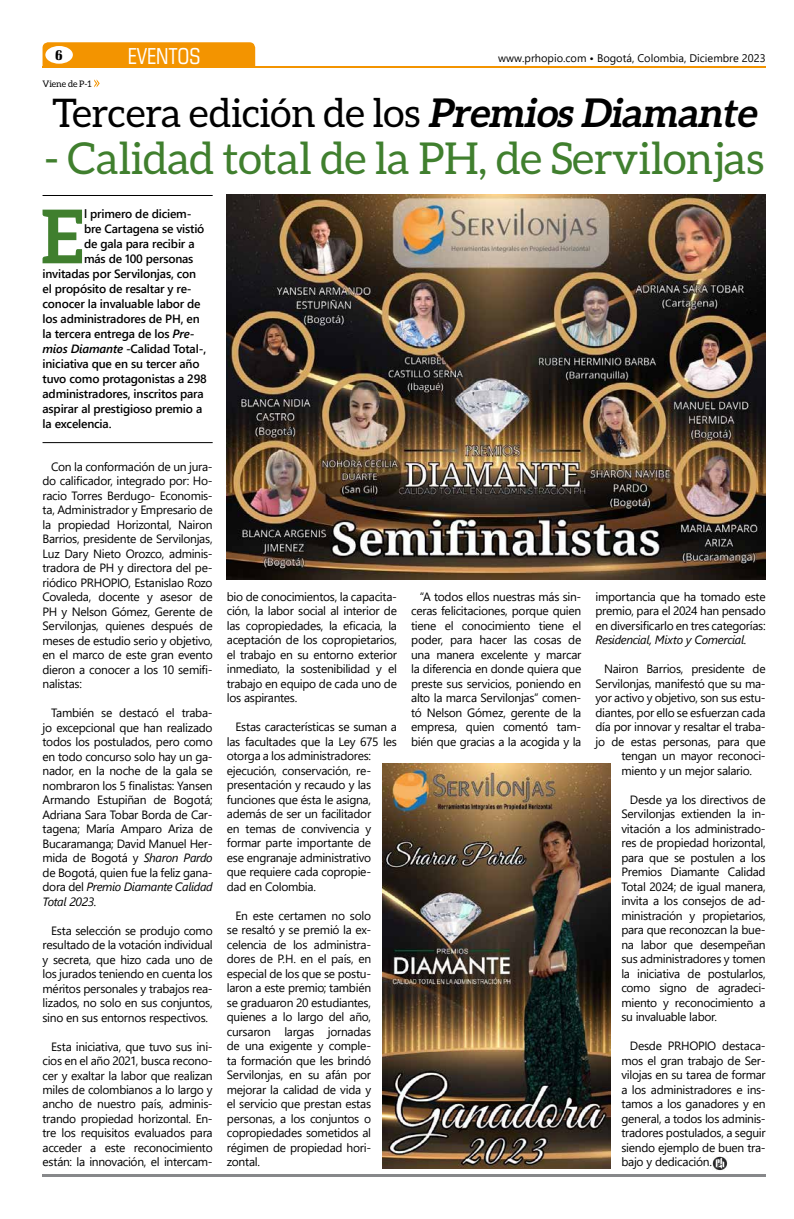
<style>
.page{position:relative;width:794px;height:1219px;background:#fff}
.page>*{position:absolute;margin:0;border:0;box-sizing:border-box;transform-origin:0 0}
.t1{font:700 74.2px "Aleo";color:#407f2e}
.t2{font:44px "Aleo";letter-spacing:-.01em;color:#407f2e}
.t3{font:39.5px "Aleo";letter-spacing:-.01em;color:#000}
.t4{font:condensed 22px "Square 721 BT";color:#fff}
.t5{font:700 condensed 14px "Melior BQ";color:#000}
.t6{font:12px/14.5px "Segoe UI";letter-spacing:-.025em;color:#000;text-align:justify}
.t7{font:600 12px "Segoe UI";letter-spacing:-.015em;color:#000}
.t8{font:italic 12px "Segoe UI";letter-spacing:-.03em;color:#000}
.t9{font:11px "Segoe UI";color:#000}
.t10{font:9px "Aleo";letter-spacing:-.01em;color:#000}
.s1{font-weight:600}
.s2{font-weight:700;font-style:italic}
.s3{font-style:italic}
</style>
<div class="page">
<hr style="left:43px;top:66px;width:722px;height:1px;background:#f39400">
<div style="left:43px;top:42px;width:212px;height:24px;background:#f39400"></div>
<div style="left:45px;top:46px;width:28px;height:18px;background:#fff;border-radius:50%"></div>
<hr style="left:43px;top:1174px;width:722px;height:2px;background:#87888a">
<svg style="left:94px;top:79px;width:6px;height:8px"></svg>
<hr style="left:43px;top:195px;width:170px;height:1px;background:#000">
<hr style="left:43px;top:442px;width:170px;height:1px;background:#000">
<img style="left:227px;top:195px;width:538px;height:385px">
<img style="left:382px;top:764px;width:228px;height:404px">
<img style="left:713px;top:1156px;width:14px;height:14px">
<p class="t5" style="left:55px;top:47px;width:9px">6</p>
<h3 class="t4" style="left:128px;top:43px;width:74px">EVENTOS</h3>
<p class="t9" style="left:498px;top:47px;width:269px">www.prhopio.com <span class="s1">•</span> Bogotá, Colombia, Diciembre 2023</p>
<h3 class="t3" style="left:52px;top:90px;width:713px">Tercera edición de los <span class="s2">Premios Diamante</span></h3>
<h2 class="t2" style="left:44px;top:133px;width:721px">- Calidad total de la PH, de Servilonjas</h2>
<p class="t10" style="left:43px;top:79px;width:51px">Viene de P-1</p>
<h1 class="t1" style="left:41px;top:194px;width:44px">E</h1>
<p class="t7" style="left:84px;top:203px;width:109px">l primero de diciem-</p>
<p class="t7" style="left:84px;top:218px;width:122px">bre Cartagena se vistió</p>
<p class="t7" style="left:84px;top:233px;width:112px">de gala para recibir a</p>
<p class="t7" style="left:84px;top:248px;width:111px">más de 100 personas</p>
<p class="t7" style="left:43px;top:263px;width:155px">invitadas por Servilonjas, con</p>
<p class="t7" style="left:43px;top:278px;width:151px">el propósito de resaltar y re-</p>
<p class="t7" style="left:43px;top:293px;width:160px">conocer la invaluable labor de</p>
<p class="t7" style="left:43px;top:308px;width:159px">los administradores de PH, en</p>
<p class="t7" style="left:43px;top:323px;width:153px">la tercera entrega de los <span class="s3">Pre-</span></p>
<p class="t7" style="left:43px;top:338px;width:165px"><span class="s3">mios Diamante</span> -Calidad Total-,</p>
<p class="t7" style="left:43px;top:353px;width:159px">iniciativa que en su tercer año</p>
<p class="t7" style="left:43px;top:368px;width:166px">tuvo como protagonistas a 298</p>
<p class="t7" style="left:43px;top:383px;width:163px">administradores, inscritos para</p>
<p class="t7" style="left:43px;top:398px;width:161px">aspirar al prestigioso premio a</p>
<p class="t7" style="left:43px;top:413px;width:71px">la excelencia.</p>
<p class="t6" style="left:43px;top:458px;width:172px;text-indent:8px">Con la conformación de un jura&shy;do calificador, integrado por: Ho&shy;racio Torres Berdugo- Economis&shy;ta, Administrador y Empresario de la propiedad Horizontal, Nairon Barrios, presidente de Servilonjas, Luz Dary Nieto Orozco, adminis&shy;tradora de PH y directora del pe&shy;riódico PRHOPIO, Estanislao Rozo Covaleda, docente y asesor de PH y Nelson Gómez, Gerente de Servilonjas, quienes después de meses de estudio serio y objetivo, en el marco de este gran evento dieron a conocer a los 10 semifi&shy;nalistas:</p>
<p class="t6" style="left:43px;top:704px;width:172px;text-indent:8px">También se destacó el traba&shy;jo excepcional que han realizado todos los postulados, pero como en todo concurso solo hay un ga&shy;nador, en la noche de la gala se nombraron los 5 finalistas: Yansen Armando Estupiñan de Bogotá; Adriana Sara Tobar Borda de Car&shy;tagena; María Amparo Ariza de Bucaramanga; David Manuel Her&shy;mida de Bogotá y <span class="s3">Sharon Pardo </span>de Bogotá, quien fue la feliz gana&shy;dora del <span class="s3">Premio Diamante Calidad Total 2023.</span></p>
<p class="t6" style="left:43px;top:922px;width:172px;text-indent:9px">Esta selección se produjo como resultado de la votación individual y secreta, que hizo cada uno de los jurados teniendo en cuenta los méritos personales y trabajos rea&shy;lizados, no solo en sus conjuntos, sino en sus entornos respectivos.</p>
<p class="t6" style="left:43px;top:1038px;width:172px;text-indent:8px">Esta iniciativa, que tuvo sus ini&shy;cios en el año 2021, busca recono&shy;cer y exaltar la labor que realizan miles de colombianos a lo largo y ancho de nuestro país, adminis&shy;trando propiedad horizontal. En&shy;tre los requisitos evaluados para acceder a este reconocimiento están: la innovación, el intercam-</p>
<p class="t6" style="left:227px;top:588px;width:172px">bio de conocimientos, la capacita&shy;ción, la labor social al interior de las copropiedades, la eficacia, la aceptación de los copropietarios, el trabajo en su entorno exterior inmediato, la sostenibilidad y el trabajo en equipo de cada uno de los aspirantes.</p>
<p class="t6" style="left:227px;top:719px;width:172px;text-align:left;text-indent:9px">Estas características se suman a las facultades que la Ley 675 les otorga a los administradores: ejecución, conservación, re&shy;presentación y recaudo y las funciones que ésta le asigna, además de ser un facilitador<br>en temas de convivencia y formar parte importante de<br>ese engranaje administrativo<br>que requiere cada copropie-<br>dad en Colombia.</p>
<p class="t6" style="left:227px;top:907px;width:146px;text-indent:9px">En este certamen no solo se resaltó y se premió la ex&shy;celencia de los administra&shy;dores de P.H. en el país, en especial de los que se postu&shy;laron a este premio; también se graduaron 20 estudiantes, quienes a lo largo del año, cursaron largas jornadas de una exigente y comple&shy;ta formación que les brindó Servilonjas, en su afán por mejorar la calidad de vida y el servicio que prestan estas personas, a los conjuntos o copropiedades sometidos al régimen de propiedad hori&shy;zontal.</p>
<p class="t6" style="left:411px;top:588px;width:172px;text-indent:8px">“A todos ellos nuestras más sin&shy;ceras felicitaciones, porque quien tiene el conocimiento tiene el poder, para hacer las cosas de una manera excelente y marcar la diferencia en donde quiera que preste sus servicios, poniendo en alto la marca Servilonjas” comen&shy;tó Nelson Gómez, gerente de la empresa, quien comentó tam&shy;bién que gracias a la acogida y la</p>
<p class="t6" style="left:595px;top:588px;width:172px">importancia que ha tomado este premio, para el 2024 han pensado en diversificarlo en tres categorías:</p>
<p class="t8" style="left:595px;top:629px;width:153px">Residencial, Mixto y Comercial.</p>
<p class="t6" style="left:604px;top:661px;width:163px">Nairon Barrios, presidente de</p>
<p class="t6" style="left:595px;top:675px;width:172px">Servilonjas, manifestó que su ma-</p>
<p class="t6" style="left:595px;top:690px;width:172px">yor activo y objetivo, son sus estu-</p>
<p class="t6" style="left:595px;top:704px;width:172px">diantes, por ello se esfuerzan cada</p>
<p class="t6" style="left:595px;top:719px;width:172px">día por innovar y resaltar el traba-</p>
<p class="t6" style="left:595px;top:733px;width:172px">jo de estas personas, para que</p>
<p class="t6" style="left:621px;top:748px;width:146px">tengan un mayor reconoci-</p>
<p class="t6" style="left:621px;top:762px;width:132px">miento y un mejor salario.</p>
<p class="t6" style="left:621px;top:791px;width:146px;text-indent:9px">Desde ya los directivos de Servilonjas extienden la in&shy;vitación a los administrado&shy;res de propiedad horizontal, para que se postulen a los Premios Diamante Calidad Total 2024; de igual manera, invita a los consejos de ad&shy;ministración y propietarios, para que reconozcan la bue&shy;na labor que desempeñan sus administradores y tomen la iniciativa de postularlos, como signo de agradeci&shy;miento y reconocimiento a su invaluable labor.</p>
<p class="t6" style="left:621px;top:1038px;width:146px;text-indent:9px">Desde PRHOPIO destaca&shy;mos el gran trabajo de Ser&shy;vilojas en su tarea de formar a los administradores e ins&shy;tamos a los ganadores y en general, a todos los adminis&shy;tradores postulados, a seguir siendo ejemplo de buen tra&shy;bajo y dedicación.</p>
</div>
